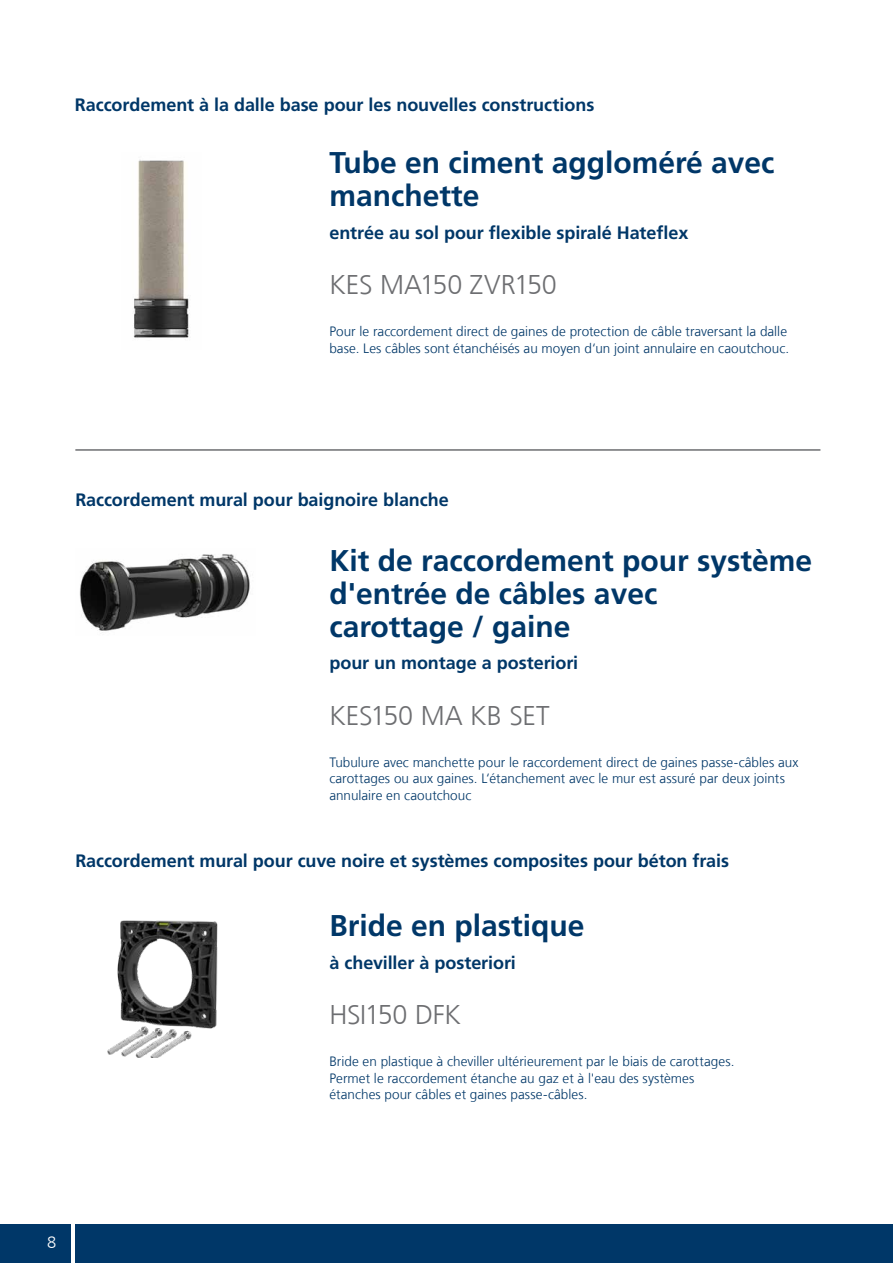
<style>
.page{position:relative;width:893px;height:1263px;background:#fff}
.page>*{position:absolute;margin:0;border:0;box-sizing:border-box;transform-origin:0 0}
.t1{font:700 30px/33px "Frutigerfor Hauff";color:#003768}
.t2{font:300 27px "Frutigerfor Hauff";letter-spacing:-.01em;color:#6d6e71}
.t3{font:700 18px "Frutigerfor Hauff";letter-spacing:-.005em;color:#003768}
.t4{font:300 16.5px "Frutigerfor Hauff";color:#fff}
.t5{font:300 13.5px/16.5px "Frutigerfor Hauff";letter-spacing:.005em;color:#003768}
</style>
<div class="page">
<div style="left:0;top:1225px;width:893px;height:38px;background:#003768"></div>
<hr style="left:71px;top:1213px;width:3px;height:50px;background:#fff">
<img style="left:107px;top:920px;width:111px;height:137px">
<img style="left:133px;top:160px;width:56px;height:178px">
<img style="left:79px;top:554px;width:171px;height:77px">
<hr style="left:75px;top:449px;width:745px;height:2px;background:#6d6e71">
<h3 class="t3" style="left:75px;top:94px;width:521px">Raccordement à la dalle base pour les nouvelles constructions</h3>
<h1 class="t1" style="left:329px;top:146px;width:447px">Tube en ciment aggloméré avec manchette</h1>
<h3 class="t3" style="left:329px;top:221px;width:361px">entrée au sol pour flexible spiralé Hateflex</h3>
<h2 class="t2" style="left:329px;top:268px;width:229px">KES MA150 ZVR150</h2>
<p class="t5" style="left:329px;top:323px;width:461px">Pour le raccordement direct de gaines de protection de câble traversant la dalle base. Les câbles sont étanchéisés au moyen d‘un joint annulaire en caoutchouc.</p>
<h3 class="t3" style="left:75px;top:488px;width:375px">Raccordement mural pour baignoire blanche</h3>
<h1 class="t1" style="left:329px;top:543px;width:484px">Kit de raccordement pour système d'entrée de câbles avec<br>carottage / gaine</h1>
<h3 class="t3" style="left:329px;top:652px;width:250px">pour un montage a posteriori</h3>
<h2 class="t2" style="left:329px;top:699px;width:222px">KES150 MA KB SET</h2>
<p class="t5" style="left:329px;top:754px;width:471px">Tubulure avec manchette pour le raccordement direct de gaines passe-câbles aux carottages ou aux gaines. L‘étanchement avec le mur est assuré par deux joints annulaire en caoutchouc</p>
<h3 class="t3" style="left:75px;top:850px;width:655px">Raccordement mural pour cuve noire et systèmes composites pour béton frais</h3>
<h1 class="t1" style="left:329px;top:909px;width:257px">Bride en plastique</h1>
<h3 class="t3" style="left:329px;top:951px;width:188px">à cheviller à posteriori</h3>
<h2 class="t2" style="left:329px;top:998px;width:133px">HSI150 DFK</h2>
<p class="t5" style="left:329px;top:1053px;width:407px">Bride en plastique à cheviller ultérieurement par le biais de carottages.<br>Permet le raccordement étanche au gaz et à l'eau des systèmes étanches pour câbles et gaines passe-câbles.</p>
<p class="t4" style="left:47px;top:1232px;width:11px">8</p>
</div>
